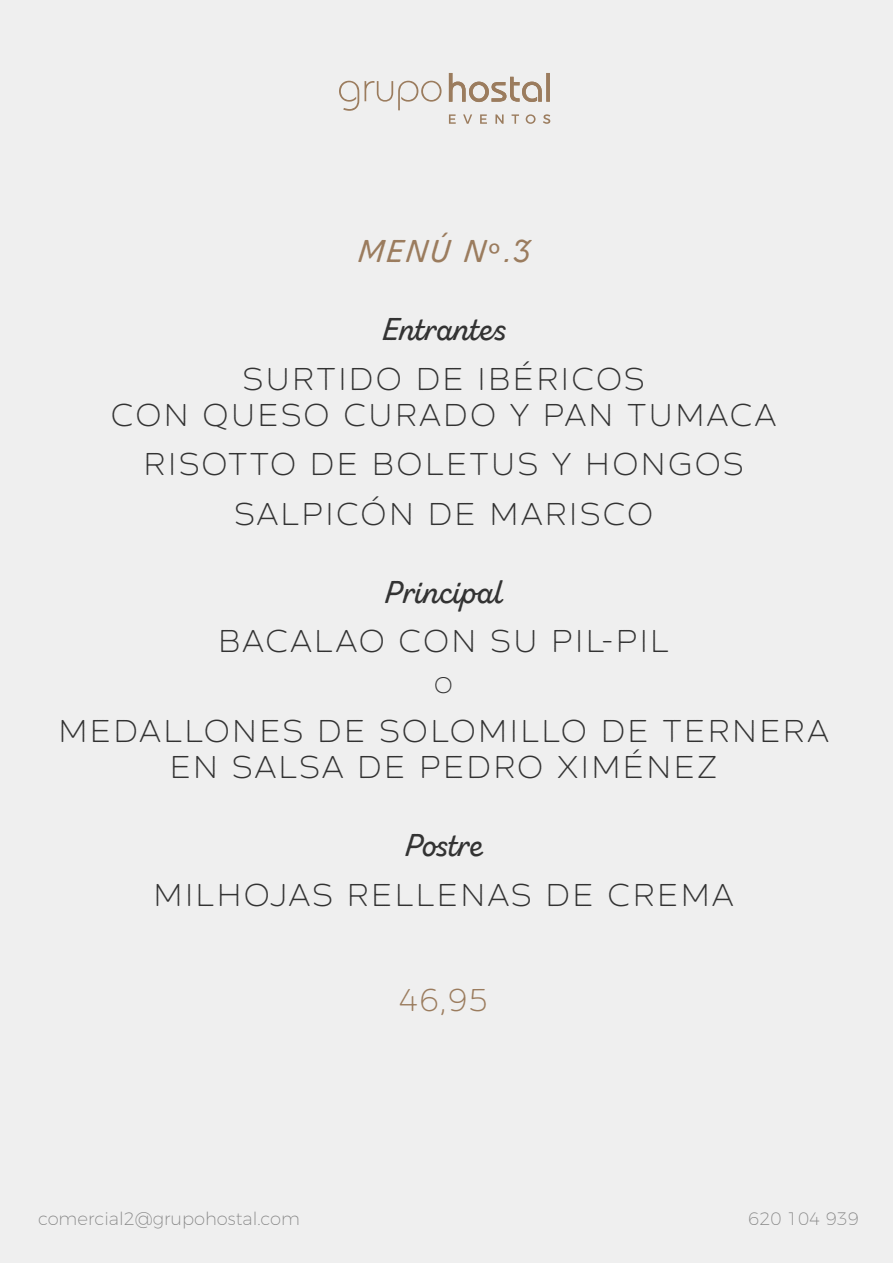
<style>
.page{position:relative;width:893px;height:1263px;background:#efefef}
.page>*{position:absolute;margin:0;border:0;box-sizing:border-box;transform-origin:0 0}
.t1{font:31.5px/36px "Zing Sans Rust L Demo Base";letter-spacing:.075em;color:#333;text-align:center}
.t2{font:31.5px "Zing Script Rust SB Demo Base";color:#333}
.t3{font:31.5px "Zing Script Rust SB Demo Base";color:#9b7c5e}
.t4{font:31.5px "Zing Sans Rust L Demo Base";color:#9b7c5e}
.t5{font:22.5px "Zing Sans Rust L Demo Base";color:#333}
.t6{font:200 18px "Montserrat";color:#868686}
.s1{font-family:"Myriad Pro"}
</style>
<div class="page">
<svg style="left:449px;top:114px;width:7px;height:10px"></svg>
<svg style="left:463px;top:114px;width:9px;height:10px"></svg>
<svg style="left:480px;top:114px;width:7px;height:10px"></svg>
<svg style="left:495px;top:114px;width:9px;height:10px"></svg>
<svg style="left:512px;top:114px;width:7px;height:10px"></svg>
<svg style="left:526px;top:114px;width:10px;height:10px"></svg>
<svg style="left:543px;top:114px;width:7px;height:10px"></svg>
<svg style="left:339px;top:81px;width:103px;height:30px"></svg>
<svg style="left:449px;top:73px;width:101px;height:29px"></svg>
<p class="t3" style="left:357px;top:232px;width:174px">MENÚ N<span class="s1">º</span>.3</p>
<p class="t2" style="left:382px;top:310px;width:122px">Entrantes</p>
<p class="t1" style="left:111px;top:361px;width:667px">SURTIDO DE IBÉRICOS<br>CON QUESO CURADO Y PAN TUMACA</p>
<p class="t1" style="left:144px;top:440px;width:601px;line-height:49.5px">RISOTTO DE BOLETUS Y HONGOS<br>SALPICÓN DE MARISCO</p>
<p class="t2" style="left:384px;top:572px;width:120px">Principal</p>
<p class="t1" style="left:218px;top:623px;width:452px">BACALAO CON SU PIL-PIL</p>
<p class="t5" style="left:434px;top:671px;width:20px">O</p>
<p class="t1" style="left:58px;top:714px;width:772px">MEDALLONES DE SOLOMILLO DE TERNERA<br>EN SALSA DE PEDRO XIMÉNEZ</p>
<p class="t2" style="left:404px;top:826px;width:80px">Postre</p>
<p class="t1" style="left:153px;top:877px;width:582px">MILHOJAS RELLENAS DE CREMA</p>
<p class="t4" style="left:400px;top:981px;width:89px">46,95</p>
<p class="t6" style="left:38px;top:1205px;width:263px">comercial2@grupohostal.com</p>
<p class="t6" style="left:748px;top:1205px;width:112px">620 104 939</p>
</div>
